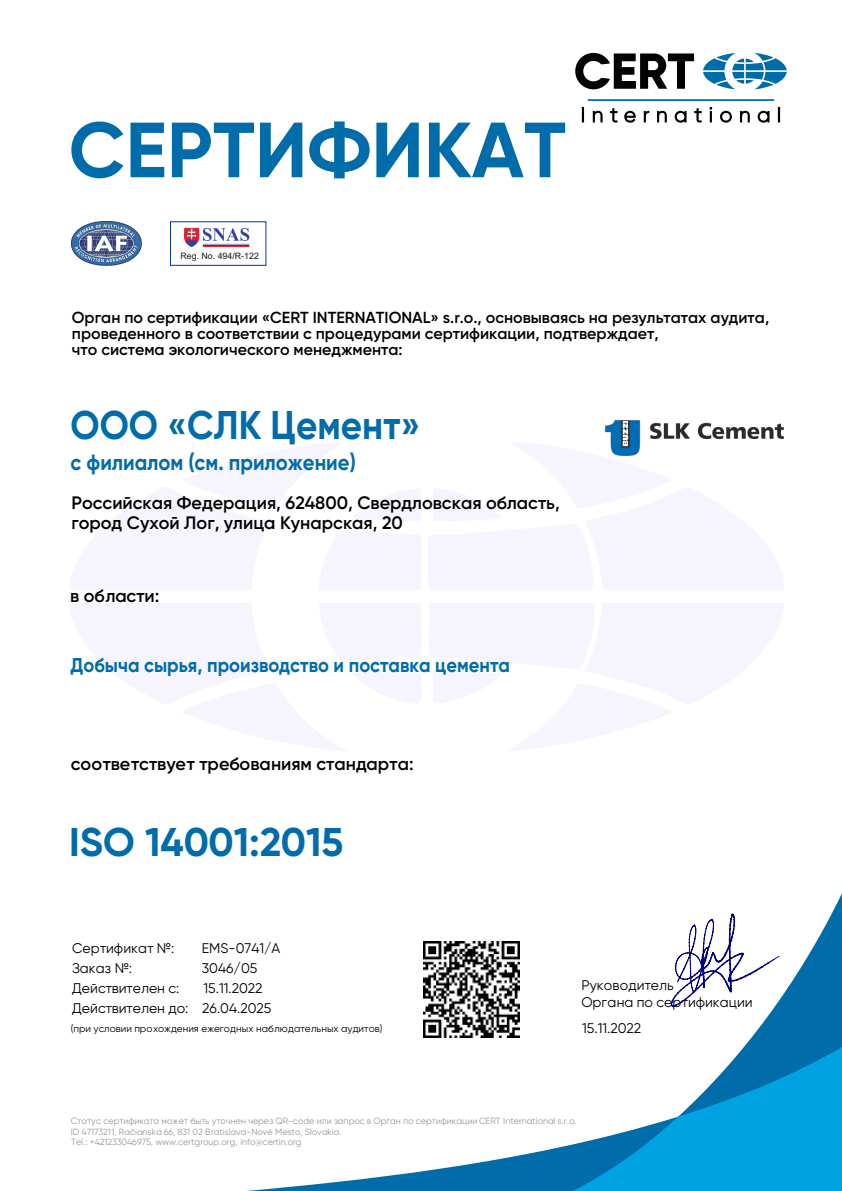
<style>
.page{position:relative;width:842px;height:1191px;background:#fff}
.page>*{position:absolute;margin:0;border:0;box-sizing:border-box;transform-origin:0 0}
.t1{font:700 78px "Gilroy";color:#006ca9}
.t2{font:700 40px "Gilroy";color:#006ca9;scale:.92 1}
.t3{font:700 40px "Gilroy";color:#006ca9}
.t4{font:700 22px "Gilroy";color:#006ca9;scale:.92 1}
.t5{font:700 20px "Gilroy";color:#006ca9;scale:.92 1}
.t6{font:600 18px/20px "Gilroy";color:#000}
.t7{font:600 16px/16px "Gilroy";color:#000}
.t8{font:14px/17.1px "Gilroy";color:#000}
.t9{font:10px "Gilroy";color:#000}
.t10{font:9px/10.4px "Gilroy";color:#989898}
.t11{font:8.8px "Arial";color:#151616}
</style>
<div class="page">
<svg style="left:70px;top:603px;width:714px;height:148px"></svg>
<svg style="left:70px;top:443px;width:714px;height:146px"></svg>
<svg style="left:670px;top:893px;width:172px;height:154px"></svg>
<svg style="left:247px;top:1144px;width:326px;height:47px"></svg>
<svg style="left:573px;top:1047px;width:269px;height:144px"></svg>
<svg style="left:575px;top:53px;width:212px;height:70px"></svg>
<img style="left:72px;top:222px;width:70px;height:43px">
<img style="left:185px;top:227px;width:64px;height:21px">
<svg style="left:671px;top:913px;width:108px;height:94px"></svg>
<img style="left:588px;top:420px;width:196px;height:54px">
<img style="left:423px;top:941px;width:96px;height:96px">
<h1 class="t1" style="left:69px;top:115px;width:499px">СЕРТИФИКАТ</h1>
<p class="t11" style="left:180px;top:253px;width:80px">Reg. No. 494/R-122</p>
<h3 class="t7" style="left:72px;top:310px;width:699px">Орган по сертификации «CERT INTERNATIONAL» s.r.o., основываясь на результатах аудита, проведенного в соответствии с процедурами сертификации, подтверждает,<br>что система экологического менеджмента:</h3>
<h2 class="t2" style="left:71px;top:406px;width:382px">ООО «СЛК Цемент»</h2>
<h3 class="t4" style="left:71px;top:452px;width:312px">c филиалом (см. приложение)</h3>
<h3 class="t6" style="left:71px;top:493px;width:490px">Российская Федерация, 624800, Свердловская область, город Сухой Лог, улица Кунарская, 20</h3>
<h3 class="t6" style="left:70px;top:586px;width:91px">в области:</h3>
<h3 class="t5" style="left:71px;top:655px;width:479px">Добыча сырья, производство и поставка цемента</h3>
<h3 class="t6" style="left:71px;top:755px;width:345px">соответствует требованиям стандарта:</h3>
<h2 class="t3" style="left:69px;top:824px;width:276px">ISO 14001:2015</h2>
<h3 class="t8" style="left:72px;top:940px;width:104px">Сертификат №:</h3>
<h3 class="t8" style="left:202px;top:940px;width:80px">EMS-0741/А</h3>
<h3 class="t8" style="left:72px;top:960px;width:62px">Заказ №:</h3>
<h3 class="t8" style="left:202px;top:960px;width:57px">3046/05</h3>
<h3 class="t8" style="left:72px;top:980px;width:109px">Действителен с:</h3>
<h3 class="t8" style="left:72px;top:978px;width:201px;line-height:20px;text-indent:131px">15.11.2022<br>Действителен до: 26.04.2025</h3>
<h3 class="t8" style="left:581px;top:977px;width:173px">Руководитель<br>Органа по сертификации</h3>
<p class="t9" style="left:71px;top:1023px;width:313px">(при условии прохождения ежегодных наблюдательных аудитов)</p>
<h3 class="t8" style="left:582px;top:1020px;width:61px">15.11.2022</h3>
<p class="t10" style="left:71px;top:1116px;width:507px">Статус сертификата может быть уточнен через QR-code или запрос в Орган по сертификации CERT International s.r.o.<br>ID 47173211, Račianska 66, 831 02 Bratislava-Nové Mesto, Slovakia.<br>Tel.: +421233046975, www.certgroup.org, info@certin.org</p>
</div>
